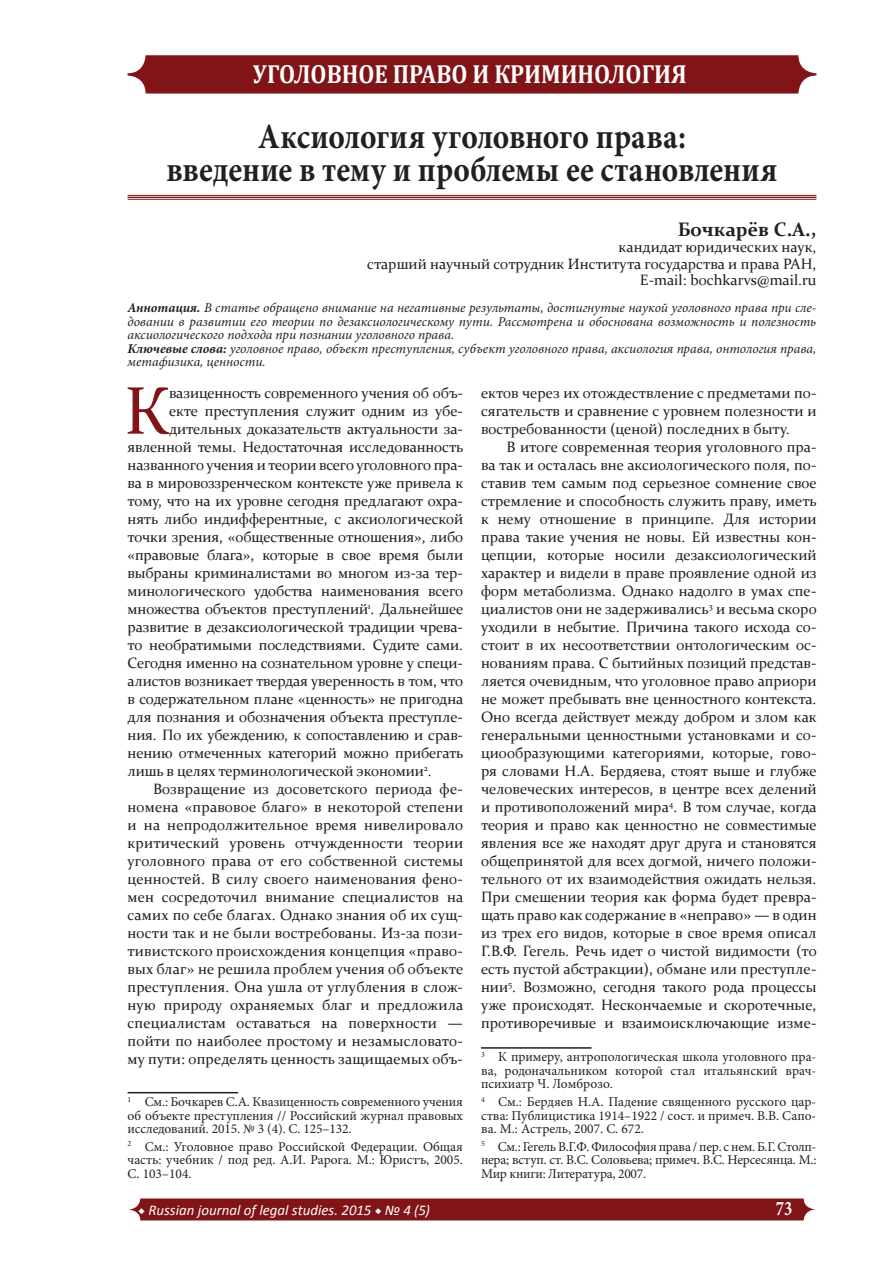
<style>
.page{position:relative;width:893px;height:1263px;background:#fff}
.page>*{position:absolute;margin:0;border:0;box-sizing:border-box;transform-origin:0 0}
.t1{font:67.65px "Constantia";color:#811416}
.Рубрика{font:700 35.7px/33px "Minion Pro";letter-spacing:.005em;color:#231f20;text-align:center;scale:.88 1}
.t2{font:700 26.25px "Cambria";color:#fff;scale:.88 1}
.t3{font:700 20.7px "Minion Pro";color:#fff;scale:.8 1}
.t4{font:700 19.5px "Constantia";color:#231f20}
.t5{font:15px/18px "Constantia";letter-spacing:-.01em;color:#231f20;text-align:justify}
.t6{font:italic 14.85px "Calibri";color:#fff}
.t7{font:13.5px/13.5px "Minion Pro";color:#231f20;text-align:justify}
.t8{font:italic 13.5px/13.5px "Minion Pro";color:#231f20;text-align:justify}
.s1{font-weight:700}
.s2{font-family:"Minion Pro";font-weight:700;font-style:normal}
</style>
<div class="page">
<svg style="left:128px;top:1198px;width:688px;height:22px;background:#871f21"></svg>
<div style="left:128px;top:55px;width:688px;height:39px;background:#811416;border-radius:18px"></div>
<hr style="left:128px;top:1092px;width:110px;height:1px;background:#231f20">
<hr style="left:128px;top:199px;width:688px;height:1px;background:#811416">
<hr style="left:128px;top:197px;width:688px;height:1px;background:#811416">
<hr style="left:128px;top:195px;width:688px;height:1px;background:#811416">
<hr style="left:481px;top:1047px;width:111px;height:2px;background:#231f20">
<h3 class="t2" style="left:253px;top:55px;width:494px">УГОЛОВНОЕ ПРАВО И КРИМИНОЛОГИЯ</h3>
<p class="Рубрика" style="left:166px;top:120px;width:696px">Аксиология уголовного права:<br>введение в тему и проблемы ее становления</p>
<p class="t4" style="left:678px;top:215px;width:140px">Бочкарёв С.А.,</p>
<p class="t5" style="left:619px;top:237px;width:199px">кандидат юридических наук,</p>
<p class="t5" style="left:367px;top:254px;width:451px">старший научный сотрудник Института государства и права РАН,</p>
<p class="t5" style="left:640px;top:270px;width:178px">E-mail: bochkarvs@mail.ru</p>
<p class="t8" style="left:128px;top:301px;width:690px"><span class="s1">Аннотация.</span> В статье обращено внимание на негативные результаты, достигнутые наукой уголовного права при сле&shy;довании в развитии его теории по дезаксиологическому пути. Рассмотрена и обоснована возможность и полезность аксиологического подхода при познании уголовного права.</p>
<p class="t8" style="left:128px;top:341px;width:690px"><span class="s1">Ключевые слова:</span> уголовное право, объект преступления, субъект уголовного права, аксиология права, онтология права, метафизика, ценности.</p>
<p class="t5" style="left:481px;top:383px;width:337px">ектов через их отождествление с предметами по&shy;сягательств и сравнение с уровнем полезности и востребованности (ценой) последних в быту.</p>
<p class="t5" style="left:481px;top:437px;width:337px;text-indent:26px">В итоге современная теория уголовного пра&shy;ва так и осталась вне аксиологического поля, по&shy;ставив тем самым под серьезное сомнение свое стремление и способность служить праву, иметь к нему отношение в принципе. Для истории права такие учения не новы. Ей известны кон&shy;цепции, которые носили дезаксиологический характер и видели в праве проявление одной из форм метаболизма. Однако надолго в умах спе&shy;циалистов они не задерживались<sup>3</sup> и весьма скоро уходили в небытие. Причина такого исхода со&shy;стоит в их несоответствии онтологическим ос&shy;нованиям права. С бытийных позиций представ&shy;ляется очевидным, что уголовное право априори не может пребывать вне ценностного контекста.<br>Оно всегда действует между добром и злом как генеральными ценностными установками и со&shy;циообразующими категориями, которые, гово&shy;ря словами Н.А. Бердяева, стоят выше и глубже человеческих интересов, в центре всех делений и противоположений мира<sup>4</sup>. В том случае, когда теория и право как ценностно не совместимые явления все же находят друг друга и становятся общепринятой для всех догмой, ничего положи&shy;тельного от их взаимодействия ожидать нельзя.<br>При смешении теория как форма будет превра&shy;щать право как содержание в «неправо» — в один из трех его видов, которые в свое время описал Г.В.Ф. Гегель. Речь идет о чистой видимости (то есть пустой абстракции), обмане или преступле&shy;нии<sup>5</sup>. Возможно, сегодня такого рода процессы уже происходят. Нескончаемые и скоротечные, противоречивые и взаимоисключающие изме-</p>
<p class="t7" style="left:481px;top:1050px;width:337px"><sup>3</sup> К примеру, антропологическая школа уголовного пра&shy;ва, родоначальником которой стал итальянский врач&shy;психиатр Ч. Ломброзо.</p>
<p class="t7" style="left:481px;top:1095px;width:337px"><sup>4</sup> См.: Бердяев Н.А. Падение священного русского цар&shy;ства: Публицистика 1914–1922 / сост. и примеч. В.В. Сапо&shy;ва. М.: Астрель, 2007. С. 672.</p>
<p class="t7" style="left:481px;top:1140px;width:337px"><sup>5</sup> См.: Гегель В.Г.Ф. Философия права / пер. с нем. Б.Г. Столп&shy;нера; вступ. ст. В.С. Соловьева; примеч. В.С. Нерсесянца. М.:<br>Мир книги: Литература, 2007.</p>
<p class="t1" style="left:124px;top:365px;width:47px">К</p>
<p class="t5" style="left:169px;top:383px;width:295px">вазиценность современного учения об объ-</p>
<p class="t5" style="left:169px;top:401px;width:295px">екте преступления служит одним из убе-</p>
<p class="t5" style="left:169px;top:419px;width:295px">дительных доказательств актуальности за-</p>
<p class="t5" style="left:128px;top:437px;width:337px">явленной темы. Недостаточная исследованность</p>
<p class="t5" style="left:128px;top:455px;width:337px">названного учения и теории всего уголовного пра-</p>
<p class="t5" style="left:128px;top:473px;width:337px">ва в мировоззренческом контексте уже привела к</p>
<p class="t5" style="left:128px;top:491px;width:337px">тому, что на их уровне сегодня предлагают охра-</p>
<p class="t5" style="left:128px;top:509px;width:337px">нять либо индифферентные, с аксиологической</p>
<p class="t5" style="left:128px;top:527px;width:337px">точки зрения, «общественные отношения», либо</p>
<p class="t5" style="left:128px;top:545px;width:337px">«правовые блага», которые в свое время были</p>
<p class="t5" style="left:128px;top:563px;width:337px">выбраны криминалистами во многом из-за тер-</p>
<p class="t5" style="left:128px;top:581px;width:337px">минологического удобства наименования всего</p>
<p class="t5" style="left:128px;top:599px;width:337px">множества объектов преступлений<sup>1</sup>. Дальнейшее</p>
<p class="t5" style="left:128px;top:617px;width:337px">развитие в дезаксиологической традиции чрева-</p>
<p class="t5" style="left:128px;top:635px;width:337px">то необратимыми последствиями. Судите сами.</p>
<p class="t5" style="left:128px;top:653px;width:337px">Сегодня именно на сознательном уровне у специ-</p>
<p class="t5" style="left:128px;top:671px;width:337px">алистов возникает твердая уверенность в том, что</p>
<p class="t5" style="left:128px;top:689px;width:337px">в содержательном плане «ценность» не пригодна</p>
<p class="t5" style="left:128px;top:707px;width:337px">для познания и обозначения объекта преступле-</p>
<p class="t5" style="left:128px;top:725px;width:337px">ния. По их убеждению, к сопоставлению и срав-</p>
<p class="t5" style="left:128px;top:743px;width:337px">нению отмеченных категорий можно прибегать</p>
<p class="t5" style="left:128px;top:761px;width:306px">лишь в целях терминологической экономии<sup>2</sup>.</p>
<p class="t5" style="left:128px;top:779px;width:337px;text-indent:26px">Возвращение из досоветского периода фе&shy;номена «правовое благо» в некоторой степени и на непродолжительное время нивелировало критический уровень отчужденности теории уголовного права от его собственной системы ценностей. В силу своего наименования фено&shy;мен сосредоточил внимание специалистов на самих по себе благах. Однако знания об их сущ&shy;ности так и не были востребованы. Из-за пози&shy;тивистского происхождения концепция «право&shy;вых благ» не решила проблем учения об объекте преступления. Она ушла от углубления в слож&shy;ную природу охраняемых благ и предложила специалистам оставаться на поверхности — пойти по наиболее простому и незамысловато&shy;му пути: определять ценность защищаемых объ-</p>
<p class="t7" style="left:128px;top:1095px;width:337px"><sup>1</sup> См.: Бочкарев С.А. Квазиценность современного учения об объекте преступления // Российский журнал правовых исследований. 2015. № 3 (4). С. 125–132.</p>
<p class="t7" style="left:128px;top:1140px;width:337px"><sup>2</sup> См.: Уголовное право Российской Федерации. Общая часть: учебник / под ред. А.И. Рарога. М.: Юристъ, 2005.<br>С. 103–104.</p>
<p class="t6" style="left:138px;top:1200px;width:293px"><span class="s2">◆</span> Russian journal of legal studies. 2015 <span class="s2">◆</span> № 4 (5)</p>
<p class="t3" style="left:776px;top:1194px;width:22px">73</p>
</div>
